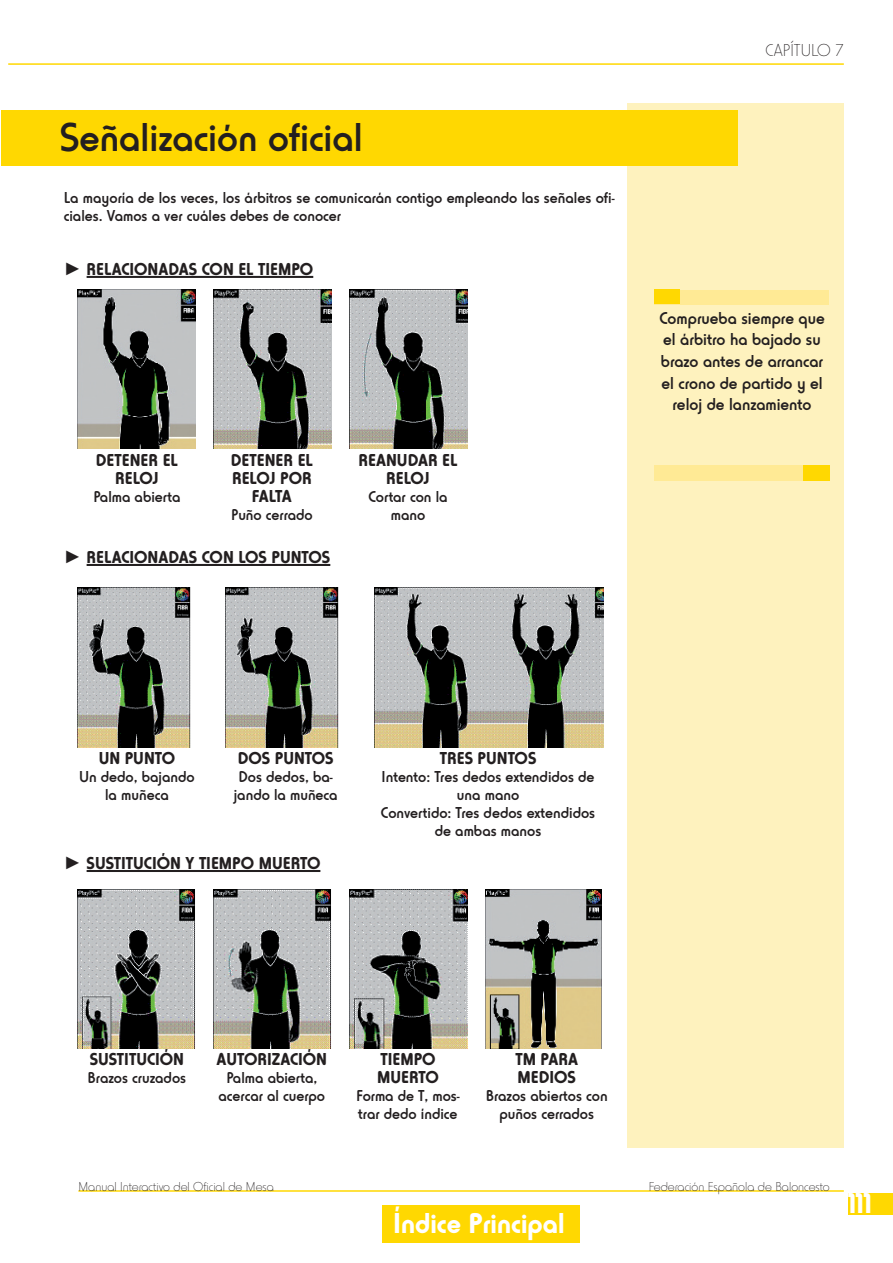
<style>
.page{position:relative;width:893px;height:1263px;background:#fff}
.page>*{position:absolute;margin:0;border:0;box-sizing:border-box;transform-origin:0 0}
.t1{font:500 42px "Horatio D";color:#231f20}
.t2{font:700 30px "Horatio D";color:#fff}
.t3{font:700 18px/18px "Horatio D";color:#231f20;text-align:center}
.t4{font:500 18px/21.6px "Horatio D";color:#231f20;text-align:center}
.t5{font:18px "Horatio D Ligh";color:#231f20}
.t6{font:500 16.5px/18px "Horatio D";color:#231f20;text-align:center}
.t7{font:13.5px "Horatio D Ligh";color:#231f20}
.s1{font-family:"Arial";font-weight:400}
</style>
<div class="page">
<div style="left:848px;top:1193px;width:45px;height:21px;background:#ffd801"></div>
<hr style="left:8px;top:63px;width:836px;height:2px;background:#ffd801">
<hr style="left:78px;top:1190px;width:766px;height:2px;background:#ffd801">
<div style="left:627px;top:103px;width:217px;height:1044px;background:#fef2be"></div>
<hr style="left:87px;top:276px;width:226px;height:2px;background:#231f20">
<hr style="left:87px;top:564px;width:243px;height:2px;background:#231f20">
<hr style="left:87px;top:870px;width:233px;height:2px;background:#231f20">
<div style="left:1px;top:110px;width:736px;height:56px;background:#ffd801"></div>
<div style="left:382px;top:1205px;width:197px;height:37px;background:#ffd801"></div>
<div style="left:654px;top:290px;width:175px;height:15px;background:#ffea95"></div>
<div style="left:654px;top:289px;width:25px;height:15px;background:#ffd801"></div>
<div style="left:654px;top:464px;width:175px;height:16px;background:#ffea95"></div>
<div style="left:803px;top:464px;width:26px;height:16px;background:#ffd801"></div>
<img style="left:77px;top:289px;width:119px;height:160px">
<img style="left:213px;top:289px;width:119px;height:160px">
<img style="left:349px;top:289px;width:119px;height:160px">
<img style="left:77px;top:889px;width:118px;height:160px">
<img style="left:213px;top:889px;width:118px;height:160px">
<img style="left:349px;top:889px;width:119px;height:160px">
<svg style="left:601px;top:889px;width:1px;height:160px"></svg>
<img style="left:485px;top:889px;width:116px;height:160px">
<div style="left:77px;top:587px;width:119px;height:160px;background:linear-gradient(to bottom,#fff,#fff)"></div>
<img style="left:77px;top:587px;width:113px;height:160px">
<img style="left:226px;top:587px;width:113px;height:160px">
<img style="left:375px;top:587px;width:229px;height:160px">
<h1 class="t1" style="left:60px;top:112px;width:304px">Señalización oficial</h1>
<p class="t6" style="left:64px;top:188px;width:552px;text-align:left">La mayoría de los veces, los árbitros se comunicarán contigo empleando las señales ofi&shy;ciales. Vamos a ver cuáles debes de conocer</p>
<p class="t3" style="left:64px;top:260px;width:251px"><span class="s1">►</span> RELACIONADAS CON EL TIEMPO</p>
<p class="t3" style="left:96px;top:450px;width:83px">DETENER EL<br>RELOJ</p>
<p class="t6" style="left:93px;top:487px;width:89px">Palma abierta</p>
<p class="t3" style="left:231px;top:450px;width:83px">DETENER EL<br>RELOJ POR<br>FALTA</p>
<p class="t6" style="left:231px;top:505px;width:83px">Puño cerrado</p>
<p class="t3" style="left:64px;top:548px;width:268px"><span class="s1">►</span> RELACIONADAS CON LOS PUNTOS</p>
<p class="t3" style="left:358px;top:450px;width:100px">REANUDAR EL<br>RELOJ</p>
<p class="t6" style="left:368px;top:487px;width:81px">Cortar con la mano</p>
<p class="t5" style="left:766px;top:40px;width:80px">CAPÍTULO 7</p>
<p class="t4" style="left:659px;top:307px;width:167px">Comprueba siempre que el árbitro ha bajado su brazo antes de arrancar el crono de partido y el reloj de lanzamiento</p>
<p class="t3" style="left:99px;top:749px;width:78px">UN PUNTO</p>
<p class="t6" style="left:79px;top:767px;width:117px">Un dedo, bajando la muñeca</p>
<p class="t3" style="left:238px;top:749px;width:97px">DOS PUNTOS</p>
<p class="t6" style="left:234px;top:767px;width:105px;text-align:left">Dos dedos, ba&shy;jando la muñeca</p>
<p class="t3" style="left:64px;top:854px;width:258px"><span class="s1">►</span> SUSTITUCIÓN Y TIEMPO MUERTO</p>
<p class="t3" style="left:440px;top:749px;width:98px">TRES PUNTOS</p>
<p class="t6" style="left:381px;top:767px;width:216px">Intento: Tres dedos extendidos de una mano<br>Convertido: Tres dedos extendidos de ambas manos</p>
<p class="t3" style="left:90px;top:1050px;width:96px">SUSTITUCIÓN</p>
<p class="t6" style="left:88px;top:1069px;width:100px">Brazos cruzados</p>
<p class="t3" style="left:217px;top:1050px;width:112px">AUTORIZACIÓN</p>
<p class="t6" style="left:219px;top:1069px;width:108px">Palma abierta, acercar al cuerpo</p>
<p class="t3" style="left:377px;top:1050px;width:63px;text-align:left">TIEMPO<br>MUERTO</p>
<p class="t6" style="left:356px;top:1087px;width:105px;text-align:left">Forma de T, mos&shy;trar dedo índice</p>
<p class="t3" style="left:515px;top:1050px;width:64px;text-align:left">TM PARA<br>MEDIOS</p>
<p class="t6" style="left:486px;top:1087px;width:123px">Brazos abiertos con puños cerrados</p>
<p class="t7" style="left:78px;top:1179px;width:197px">Manual Interactivo del Oficial de Mesa</p>
<p class="t7" style="left:649px;top:1179px;width:182px">Federación Española de Baloncesto</p>
<h2 class="t2" style="left:393px;top:1205px;width:173px">Índice Principal</h2>
<h2 class="t2" style="left:848px;top:1185px;width:25px">111</h2>
</div>
